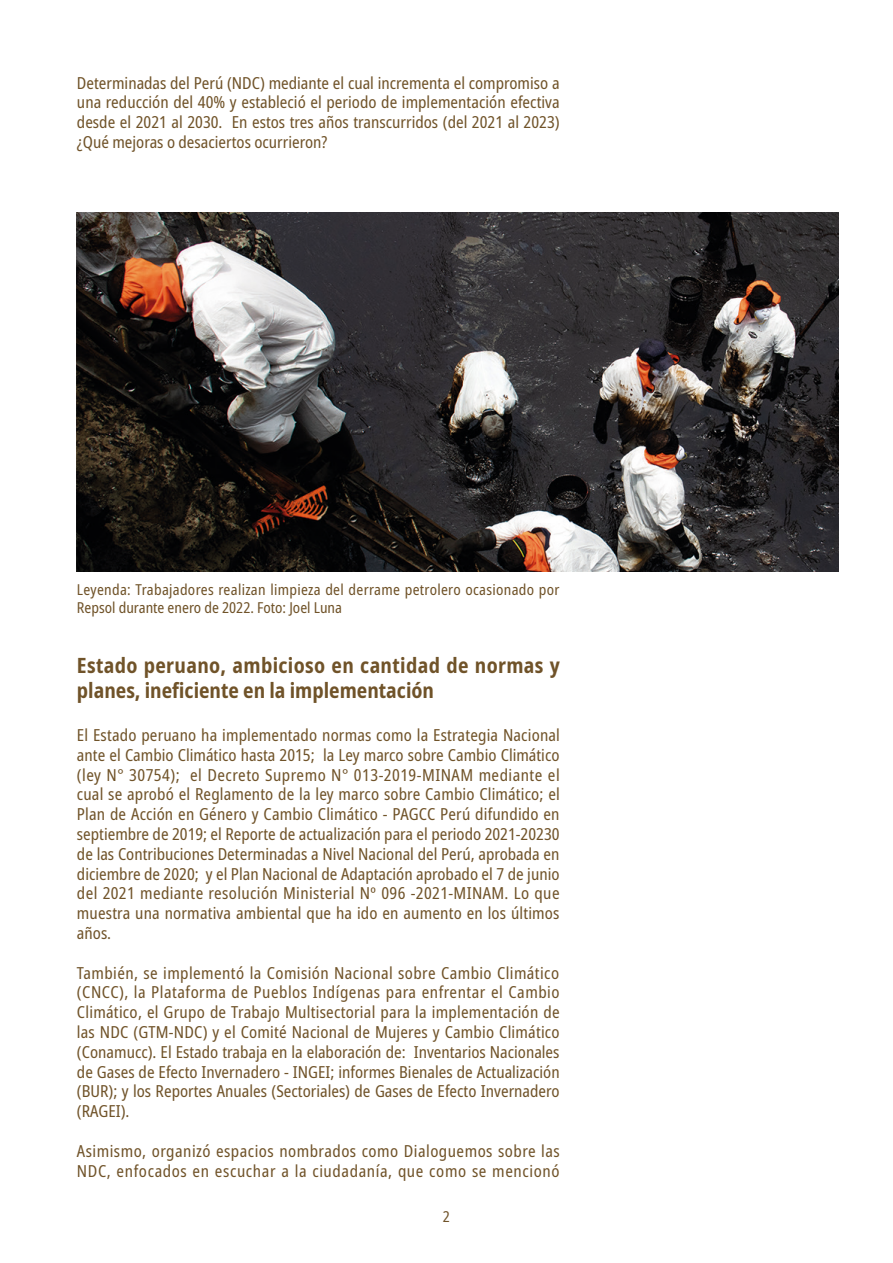
<style>
.page{position:relative;width:893px;height:1263px;background:#fff}
.page>*{position:absolute;margin:0;border:0;box-sizing:border-box;transform-origin:0 0}
.t1{font:700 condensed 21px/25.2px "Noto Sans";letter-spacing:.015em;color:#705329}
.t2{font:condensed 16.5px/19.8px "Noto Sans";letter-spacing:.01em;color:#705329;text-align:justify}
.t3{font:condensed 16.5px/19.8px "Noto Sans";letter-spacing:.03em;color:#705329}
.t4{font:condensed 15px/18px "Noto Sans";letter-spacing:.02em;color:#705329}
</style>
<div class="page">
<img style="left:77px;top:213px;width:762px;height:359px">
<p class="t2" style="left:77px;top:73px;width:484px">Determinadas del Perú (NDC) mediante el cual incrementa el compromiso a una reducción del 40% y estableció el periodo de implementación efectiva desde el 2021 al 2030. En estos tres años transcurridos (del 2021 al 2023) ¿Qué mejoras o desaciertos ocurrieron?</p>
<p class="t4" style="left:77px;top:581px;width:484px">Leyenda: Trabajadores realizan limpieza del derrame petrolero ocasionado por<br>Repsol durante enero de 2022. Foto: Joel Luna</p>
<p class="t1" style="left:77px;top:653px;width:484px">Estado peruano, ambicioso en cantidad de normas y planes, ineficiente en la implementación</p>
<p class="t2" style="left:77px;top:725px;width:484px">El Estado peruano ha implementado normas como la Estrategia Nacional ante el Cambio Climático hasta 2015; la Ley marco sobre Cambio Climático (ley N° 30754); el Decreto Supremo N° 013-2019-MINAM mediante el cual se aprobó el Reglamento de la ley marco sobre Cambio Climático; el Plan de Acción en Género y Cambio Climático - PAGCC Perú difundido en septiembre de 2019; el Reporte de actualización para el periodo 2021-20230 de las Contribuciones Determinadas a Nivel Nacional del Perú, aprobada en diciembre de 2020; y el Plan Nacional de Adaptación aprobado el 7 de junio del 2021 mediante resolución Ministerial Nº 096 -2021-MINAM. Lo que muestra una normativa ambiental que ha ido en aumento en los últimos años.</p>
<p class="t2" style="left:77px;top:963px;width:484px">También, se implementó la Comisión Nacional sobre Cambio Climático (CNCC), la Plataforma de Pueblos Indígenas para enfrentar el Cambio Climático, el Grupo de Trabajo Multisectorial para la implementación de las NDC (GTM-NDC) y el Comité Nacional de Mujeres y Cambio Climático (Conamucc). El Estado trabaja en la elaboración de: Inventarios Nacionales de Gases de Efecto Invernadero - INGEI; informes Bienales de Actualización (BUR); y los Reportes Anuales (Sectoriales) de Gases de Efecto Invernadero (RAGEI).</p>
<p class="t3" style="left:77px;top:1141px;width:484px">Asimismo, organizó espacios nombrados como Dialoguemos sobre las<br>NDC, enfocados en escuchar a la ciudadanía, que como se mencionó</p>
<p class="t4" style="left:443px;top:1208px;width:9px">2</p>
</div>
